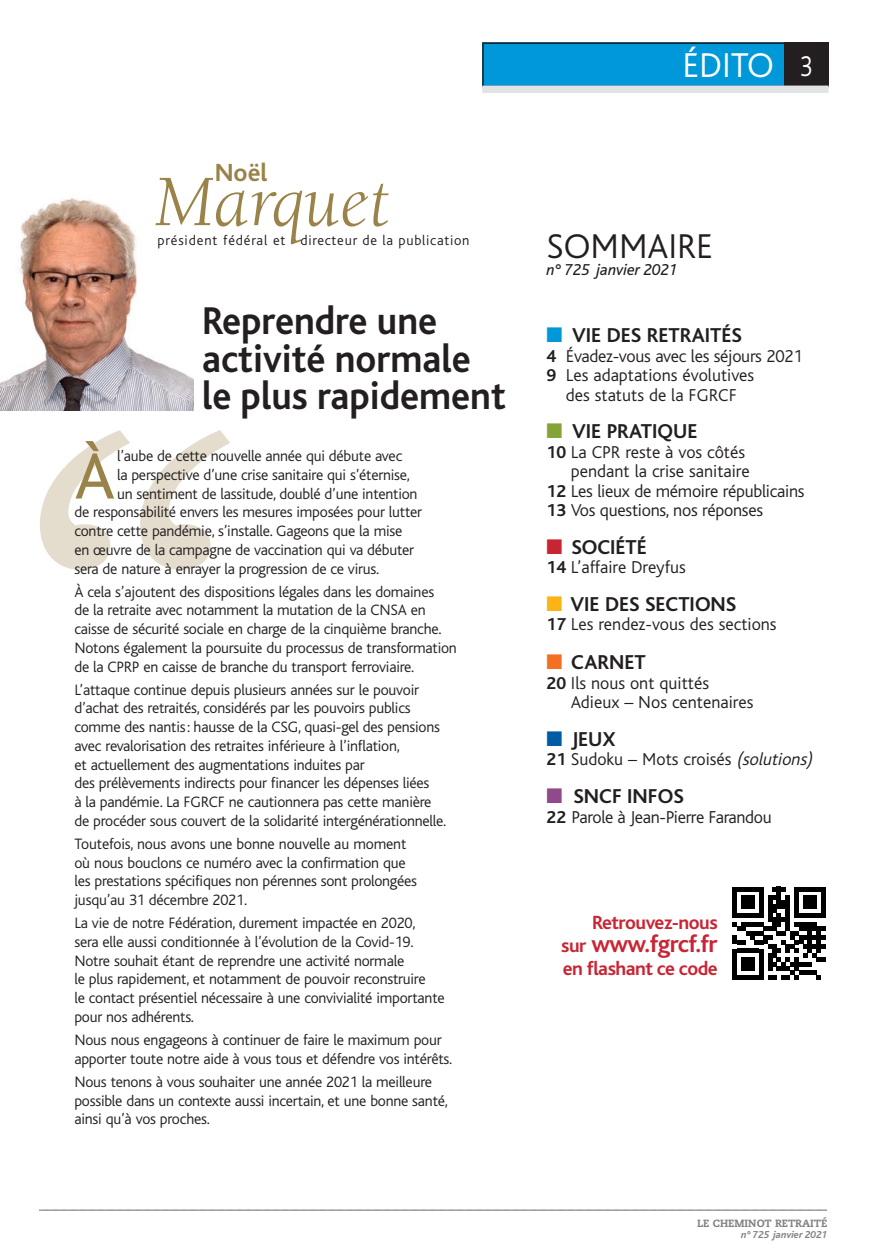
<style>
.page{position:relative;width:889px;height:1259px;background:#fff}
.page>*{position:absolute;margin:0;border:0;box-sizing:border-box;transform-origin:0 0}
.t1{font:italic 677.7px "Berkeley";color:#e4dccc}
.t2{font:italic 74.4px "Berkeley";color:#9a8348}
.t3{font:68.1px "Bliss";color:#9a8348}
.t4{font:700 40.5px/37.5px "Bliss";color:#231f20;scale:.95 1}
.t5{font:300 36px "Bliss";color:#231f20}
.t6{font:300 36px "Bliss";color:#fff}
.t7{font:700 25.95px "Bliss";color:#9a8348}
.t8{font:700 25.05px "Bliss";letter-spacing:-.025em;color:#c92434}
.t9{font:700 21px "Bliss";color:#231f20}
.t10{font:700 19.95px "Bliss";letter-spacing:-.025em;color:#c92434}
.t11{font:300 18px/19.5px "Bliss";color:#231f20}
.t12{font:300 18px "Bliss";letter-spacing:-.02em;color:#231f20}
.t13{font:italic 16.5px "Bliss";color:#231f20}
.t14{font:300 15.75px/18.8px "Bliss";letter-spacing:-.015em;color:#231f20}
.t15{font:300 14.4px "Bliss";letter-spacing:.05em;color:#231f20}
.t16{font:800 10.5px "Caecilia";color:#808285}
.t17{font:italic 700 10.5px "Bliss";color:#808285}
.s1{font-size:30px}
.s2{color:#0098d8}
.s3{font-weight:700}
.s4{color:#85a339}
.s5{color:#c92434}
.s6{color:#fcb315}
.s7{color:#f36f21}
.s8{color:#005da3}
.s9{font-style:italic}
.s10{color:#91498b}
.s11{font-size:19.95px}
</style>
<div class="page">
<svg style="left:39px;top:1209px;width:788px;height:1px"></svg>
<div style="left:482px;top:43px;width:346px;height:44px;background:#0098d8"></div>
<div style="left:482px;top:43px;width:346px;height:44px;border:2px solid #231f20"></div>
<div style="left:784px;top:43px;width:44px;height:44px;background:#231f20"></div>
<div style="left:482px;top:86px;width:346px;height:7px;background:#e2e3e4"></div>
<img style="left:0;top:198px;width:194px;height:212px">
<svg style="left:732px;top:887px;width:93px;height:92px"></svg>
<h3 class="t7" style="left:215px;top:162px;width:54px">Noël</h3>
<h2 class="t2" style="left:154px;top:173px;width:237px">Marquet</h2>
<p class="t15" style="left:157px;top:233px;width:313px">président fédéral et directeur de la publication</p>
<h3 class="t4" style="left:202px;top:306px;width:321px">Reprendre une activité normale le plus rapidement</h3>
<h1 class="t1" style="left:-8px;top:397px;width:240px">“</h1>
<h3 class="t3" style="left:74px;top:440px;width:42px">À</h3>
<p class="t14" style="left:117px;top:447px;width:287px">l’aube de cette nouvelle année qui débute avec</p>
<p class="t14" style="left:117px;top:466px;width:294px">la perspective d’une crise sanitaire qui s’éternise,</p>
<p class="t14" style="left:117px;top:484px;width:302px">un sentiment de lassitude, doublé d’une intention</p>
<p class="t14" style="left:74px;top:503px;width:349px">de responsabilité envers les mesures imposées pour lutter</p>
<p class="t14" style="left:74px;top:522px;width:329px">contre cette pandémie, s’installe. Gageons que la mise</p>
<p class="t14" style="left:74px;top:541px;width:341px">en œuvre de la campagne de vaccination qui va débuter</p>
<p class="t14" style="left:74px;top:559px;width:306px">sera de nature à enrayer la progression de ce virus.</p>
<p class="t14" style="left:74px;top:582px;width:384px">À cela s’ajoutent des dispositions légales dans les domaines<br>de la retraite avec notamment la mutation de la CNSA en caisse de sécurité sociale en charge de la cinquième branche.<br>Notons également la poursuite du processus de transformation de la CPRP en caisse de branche du transport ferroviaire.</p>
<p class="t14" style="left:74px;top:680px;width:373px">L’attaque continue depuis plusieurs années sur le pouvoir d’achat des retraités, considérés par les pouvoirs publics comme des nantis: hausse de la CSG, quasi-gel des pensions avec revalorisation des retraites inférieure à l’inflation,<br>et actuellement des augmentations induites par<br>des prélèvements indirects pour financer les dépenses liées<br>à la pandémie. La FGRCF ne cautionnera pas cette manière de procéder sous couvert de la solidarité intergénérationnelle.</p>
<p class="t14" style="left:74px;top:835px;width:344px">Toutefois, nous avons une bonne nouvelle au moment où nous bouclons ce numéro avec la confirmation que les prestations spécifiques non pérennes sont prolongées jusqu’au 31 décembre 2021.</p>
<p class="t14" style="left:74px;top:914px;width:372px">La vie de notre Fédération, durement impactée en 2020,<br>sera elle aussi conditionnée à l’évolution de la Covid-19.<br>Notre souhait étant de reprendre une activité normale<br>le plus rapidement, et notamment de pouvoir reconstruire<br>le contact présentiel nécessaire à une convivialité importante pour nos adhérents.</p>
<p class="t14" style="left:74px;top:1031px;width:379px">Nous nous engageons à continuer de faire le maximum pour apporter toute notre aide à vous tous et défendre vos intérêts.</p>
<p class="t14" style="left:74px;top:1072px;width:375px">Nous tenons à vous souhaiter une année 2021 la meilleure possible dans un contexte aussi incertain, et une bonne santé, ainsi qu’à vos proches.</p>
<h3 class="t6" style="left:682px;top:48px;width:131px">ÉDITO <span class="s1">3</span></h3>
<h3 class="t5" style="left:546px;top:228px;width:168px">SOMMAIRE</h3>
<p class="t13" style="left:546px;top:261px;width:132px">n° 725 janvier 2021</p>
<h3 class="t9" style="left:546px;top:327px;width:197px"><span class="s2">■</span> VIE DES RETRAITÉS</h3>
<p class="t11" style="left:546px;top:347px;width:258px"><span class="s3">4</span> Évadez-vous avec les séjours 2021</p>
<p class="t11" style="left:546px;top:366px;width:209px"><span class="s3">9</span> Les adaptations évolutives</p>
<p class="t11" style="left:566px;top:386px;width:173px">des statuts de la FGRCF</p>
<h3 class="t9" style="left:546px;top:423px;width:152px"><span class="s4">■</span> VIE PRATIQUE</h3>
<p class="t11" style="left:546px;top:443px;width:200px"><span class="s3">10</span> La CPR reste à vos côtés</p>
<p class="t11" style="left:571px;top:462px;width:180px">pendant la crise sanitaire</p>
<p class="t11" style="left:546px;top:482px;width:259px"><span class="s3">12</span> Les lieux de mémoire républicains</p>
<p class="t11" style="left:546px;top:501px;width:218px"><span class="s3">13</span> Vos questions, nos réponses</p>
<h3 class="t9" style="left:546px;top:539px;width:102px"><span class="s5">■</span> SOCIÉTÉ</h3>
<p class="t11" style="left:546px;top:558px;width:141px"><span class="s3">14</span> L’affaire Dreyfus</p>
<h3 class="t9" style="left:546px;top:596px;width:191px"><span class="s6">■</span> VIE DES SECTIONS</h3>
<p class="t11" style="left:546px;top:615px;width:231px"><span class="s3">17</span> Les rendez-vous des sections</p>
<h3 class="t9" style="left:546px;top:654px;width:101px"><span class="s7">■</span> CARNET</h3>
<p class="t11" style="left:571px;top:674px;width:184px;text-indent:-24px"><span class="s3">20</span> Ils nous ont quittés<br>Adieux – Nos centenaires</p>
<h3 class="t9" style="left:546px;top:731px;width:71px"><span class="s8">■</span> JEUX</h3>
<p class="t11" style="left:546px;top:750px;width:271px"><span class="s3">21</span> Sudoku – Mots croisés <span class="s9">(solutions)</span></p>
<h3 class="t9" style="left:546px;top:788px;width:139px"><span class="s10">■</span> SNCF INFOS</h3>
<p class="t12" style="left:546px;top:807px;width:227px"><span class="s3">22</span> Parole à Jean-Pierre Farandou</p>
<p class="t10" style="left:592px;top:914px;width:127px">Retrouvez-nous</p>
<h3 class="t8" style="left:561px;top:934px;width:158px"><span class="s11">sur</span> www.fgrcf.fr</h3>
<p class="t10" style="left:563px;top:961px;width:156px">en flashant ce code</p>
<p class="t16" style="left:697px;top:1218px;width:132px">LE CHEMINOT RETRAITÉ</p>
<p class="t17" style="left:741px;top:1229px;width:88px">n° 725 janvier 2021</p>
</div>
